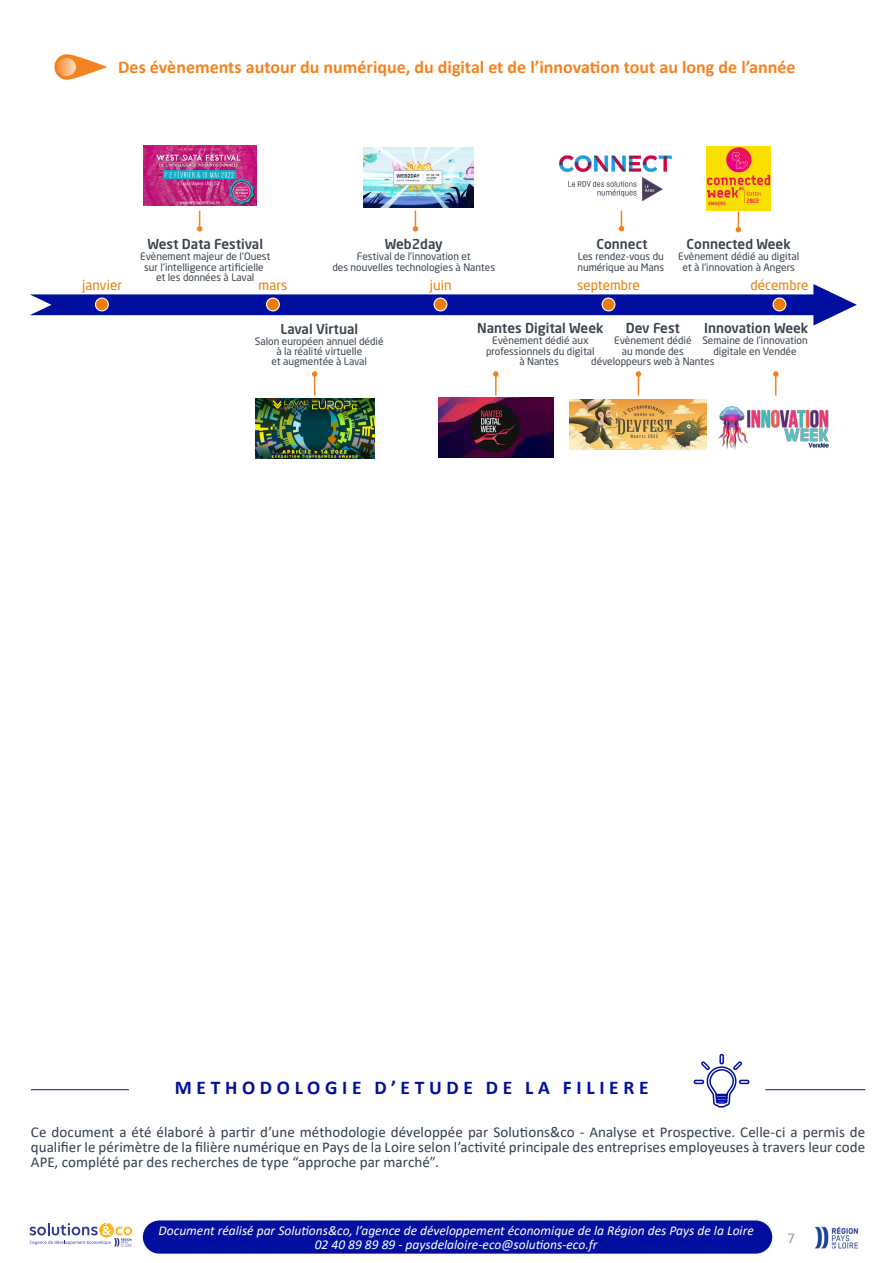
<style>
.page{position:relative;width:893px;height:1263px;background:#fff}
.page>*{position:absolute;margin:0;border:0;box-sizing:border-box;transform-origin:0 0}
.t1{font:700 19.5px "Calibri";letter-spacing:.24em;color:#000fa0}
.t2{font:700 18px "Calibri";color:#f58220}
.Corps_de_texte{font:15px/15px "Calibri";letter-spacing:.005em;color:#313d50;text-align:justify}
.t3{font:15px "Calibri";color:#9d9d9d}
.t4{font:italic 13.5px/13.5px "Calibri";color:#fff;text-align:center}
.t5{font:500 13.5px "Neo Sans Std";color:#39424e}
.t6{font:13.5px "Neo Sans Std";color:#ef7d00}
.t7{font:10.2px/10.2px "Neo Sans Std";color:#39424e;text-align:center}
</style>
<div class="page">
<div style="left:143px;top:1220px;width:629px;height:33px;background:#000fa0;border-radius:17px"></div>
<svg style="left:30px;top:1223px;width:102px;height:23px"></svg>
<img style="left:814px;top:1226px;width:45px;height:23px">
<hr style="left:31px;top:1089px;width:98px;height:1px;background:#000fa0">
<hr style="left:765px;top:1089px;width:100px;height:1px;background:#000fa0">
<svg style="left:693px;top:1053px;width:57px;height:55px"></svg>
<svg style="left:54px;top:54px;width:53px;height:26px"></svg>
<svg style="left:57px;top:58px;width:19px;height:18px"></svg>
<svg style="left:30px;top:284px;width:827px;height:42px"></svg>
<div style="left:95px;top:298px;width:13px;height:13px;background:#ef7d00;border-radius:50%"></div>
<div style="left:95px;top:297px;width:14px;height:14px;border:1px solid #fff;border-radius:50%"></div>
<div style="left:267px;top:298px;width:12px;height:13px;background:#ef7d00;border-radius:50%"></div>
<div style="left:266px;top:297px;width:14px;height:14px;border:1px solid #fff;border-radius:50%"></div>
<svg style="left:434px;top:298px;width:13px;height:13px"></svg>
<div style="left:433px;top:297px;width:14px;height:14px;border:1px solid #fff;border-radius:50%"></div>
<div style="left:602px;top:298px;width:13px;height:13px;background:#ef7d00;border-radius:50%"></div>
<div style="left:602px;top:297px;width:13px;height:14px;border:1px solid #fff;border-radius:50%"></div>
<svg style="left:773px;top:298px;width:13px;height:13px"></svg>
<div style="left:772px;top:297px;width:14px;height:14px;border:1px solid #fff;border-radius:50%"></div>
<img style="left:144px;top:146px;width:112px;height:59px">
<img style="left:364px;top:148px;width:110px;height:59px">
<img style="left:256px;top:399px;width:118px;height:59px">
<img style="left:559px;top:155px;width:113px;height:47px">
<img style="left:706px;top:147px;width:64px;height:63px">
<img style="left:439px;top:398px;width:115px;height:59px">
<img style="left:569px;top:399px;width:137px;height:51px">
<img style="left:718px;top:406px;width:111px;height:43px">
<svg style="left:312px;top:371px;width:5px;height:24px"></svg>
<svg style="left:493px;top:371px;width:6px;height:24px"></svg>
<svg style="left:636px;top:371px;width:5px;height:24px"></svg>
<svg style="left:773px;top:371px;width:6px;height:24px"></svg>
<svg style="left:197px;top:211px;width:5px;height:21px"></svg>
<svg style="left:413px;top:211px;width:5px;height:21px"></svg>
<svg style="left:619px;top:210px;width:5px;height:21px"></svg>
<svg style="left:736px;top:212px;width:5px;height:20px"></svg>
<p class="t2" style="left:118px;top:54px;width:679px">Des évènements autour du numérique, du digital et de l’innovation tout au long de l’année</p>
<p class="t6" style="left:82px;top:277px;width:42px">janvier</p>
<p class="t5" style="left:148px;top:236px;width:117px">West Data Festival</p>
<p class="t7" style="left:140px;top:251px;width:132px">Evènement majeur de l'Ouest sur l'intelligence artificielle et les données à Laval</p>
<p class="t5" style="left:385px;top:236px;width:59px">Web2day</p>
<p class="t7" style="left:332px;top:251px;width:164px">Festival de l’innovation et<br>des nouvelles technologies à Nantes</p>
<p class="t5" style="left:687px;top:236px;width:106px">Connected Week</p>
<p class="t7" style="left:678px;top:251px;width:123px">Evènement dédié au digital et à l’innovation à Angers</p>
<p class="t5" style="left:597px;top:236px;width:52px">Connect</p>
<p class="t7" style="left:577px;top:251px;width:88px;text-align:left">Les rendez-vous du numérique au Mans</p>
<p class="t6" style="left:259px;top:277px;width:30px">mars</p>
<p class="t6" style="left:430px;top:277px;width:23px">juin</p>
<p class="t6" style="left:577px;top:277px;width:64px">septembre</p>
<p class="t6" style="left:750px;top:277px;width:59px">décembre</p>
<p class="t5" style="left:280px;top:320px;width:79px">Laval Virtual</p>
<p class="t7" style="left:255px;top:336px;width:130px">Salon européen annuel dédié à la réalité virtuelle<br>et augmentée à Laval</p>
<p class="t5" style="left:477px;top:320px;width:128px">Nantes Digital Week</p>
<p class="t7" style="left:486px;top:335px;width:110px">Evènement dédié aux professionnels du digital à Nantes</p>
<p class="t5" style="left:704px;top:320px;width:105px">Innovation Week</p>
<p class="t7" style="left:702px;top:335px;width:107px">Semaine de l’innovation digitale en Vendée</p>
<p class="t5" style="left:626px;top:320px;width:56px">Dev Fest</p>
<p class="t7" style="left:591px;top:335px;width:125px">Evènement dédié<br>au monde des développeurs web à Nantes</p>
<h1 class="t1" style="left:175px;top:1074px;width:475px">METHODOLOGIE D’ETUDE DE LA FILIERE</h1>
<p class="Corps_de_texte" style="left:31px;top:1124px;width:836px">Ce document a été élaboré à partir d’une méthodologie développée par Solutions&amp;co - Analyse et Prospective. Celle-ci a permis de qualifier le périmètre de la filière numérique en Pays de la Loire selon l’activité principale des entreprises employeuses à travers leur code APE, complété par des recherches de type “approche par marché”.</p>
<h3 class="t4" style="left:158px;top:1223px;width:597px">Document réalisé par Solutions&amp;co, l’agence de développement économique de la Région des Pays de la Loire<br>02 40 89 89 89 - paysdelaloire-eco@solutions-eco.fr</h3>
<h3 class="t3" style="left:787px;top:1227px;width:9px">7</h3>
</div>
